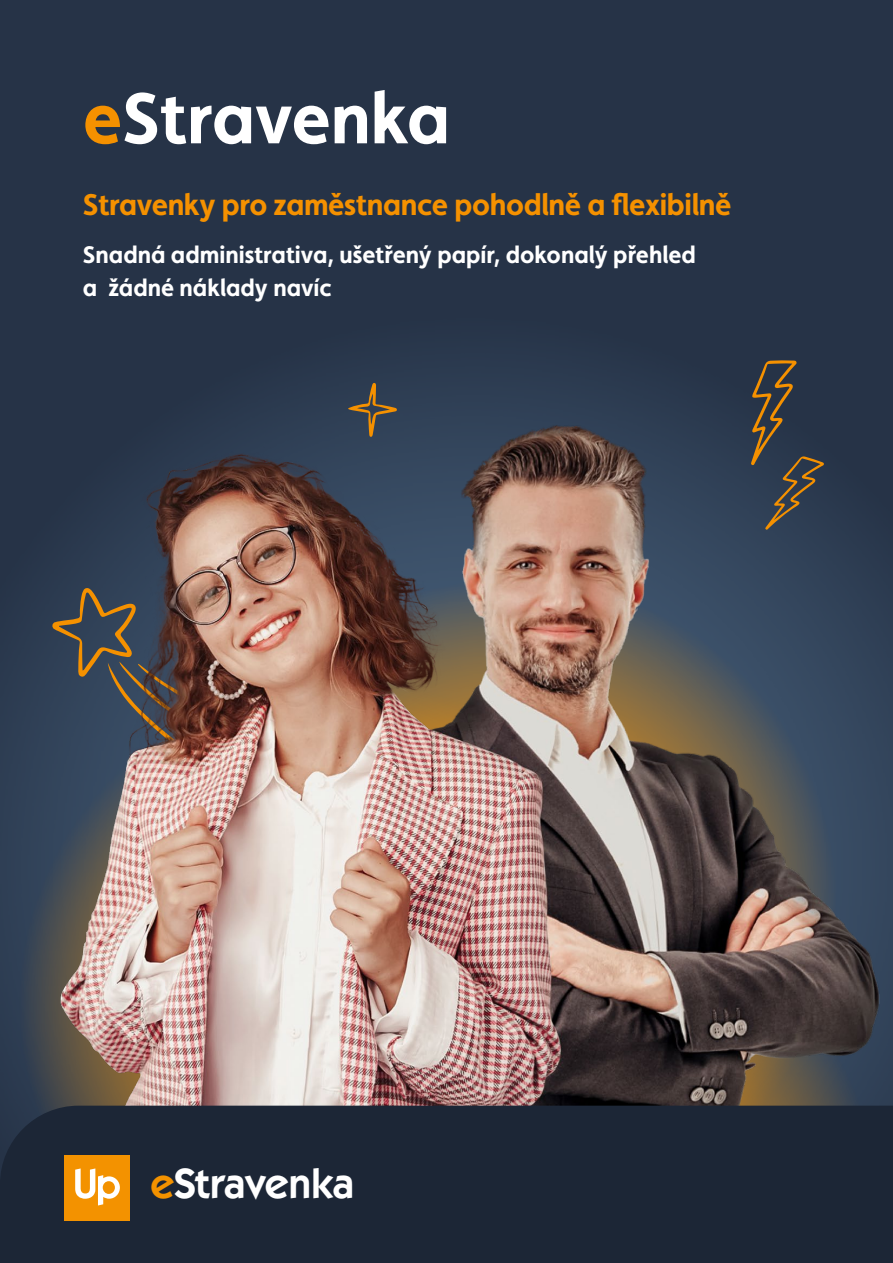
<style>
.page{position:relative;width:893px;height:1263px;background:#263347}
.page>*{position:absolute;margin:0;border:0;box-sizing:border-box;transform-origin:0 0}
.t1{font:700 72px "Faricy New";color:#fff}
.t2{font:600 43.65px "Kabel Itc TOT";letter-spacing:-.025em;color:#fff}
.t3{font:700 30px "Faricy New";letter-spacing:-.01em;color:#f59100}
.t4{font:700 24px/33px "Faricy New";color:#fff}
.s1{color:#f59100}
.s2{color:#f39200}
</style>
<div class="page">
<svg style="left:0;top:378px;width:624px;height:669px"></svg>
<svg style="left:752px;top:360px;width:45px;height:43px"></svg>
<svg style="left:348px;top:383px;width:49px;height:20px"></svg>
<img style="left:19px;top:403px;width:874px;height:703px">
<div style="left:0;top:1106px;width:893px;height:157px;background:#1c2636"></div>
<div style="left:64px;top:1154px;width:66px;height:66px;background:#f39200"></div>
<svg style="left:75px;top:1168px;width:45px;height:37px"></svg>
<h1 class="t1" style="left:83px;top:75px;width:369px"><span class="s1">e</span>Stravenka</h1>
<p class="t3" style="left:83px;top:187px;width:650px">Stravenky pro zaměstnance pohodlně a flexibilně</p>
<p class="t4" style="left:83px;top:238px;width:614px">Snadná administrativa, ušetřený papír, dokonalý přehled a žádné náklady navíc</p>
<h2 class="t2" style="left:150px;top:1158px;width:206px"><span class="s2">e</span>Stravenka</h2>
</div>
